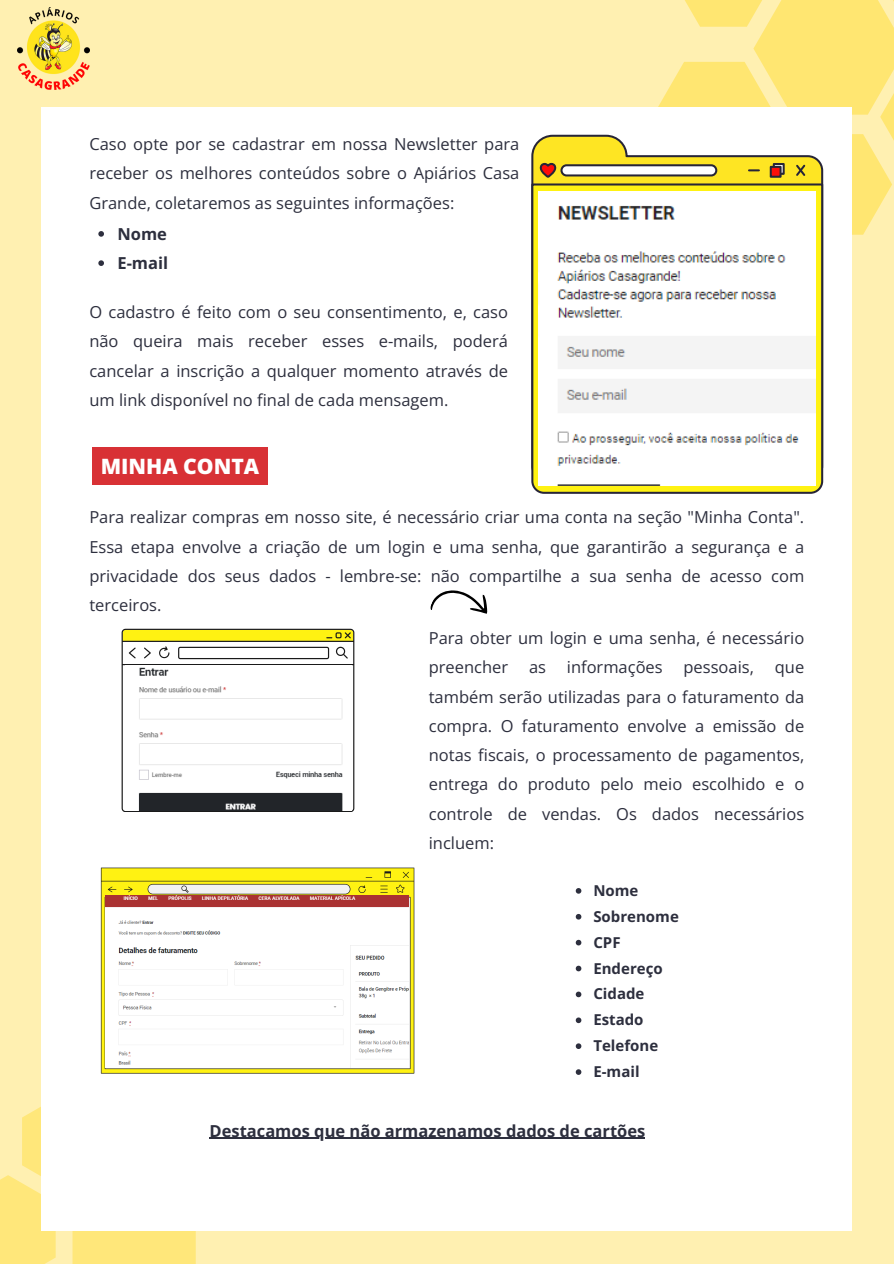
<style>
.page{position:relative;width:894px;height:1264px;background:#fff}
.page>*{position:absolute;margin:0;border:0;box-sizing:border-box;transform-origin:0 0}
.t1{font:800 21.15px "Open Sans";color:#fff}
.t2{font:16.5px/29.2px "Open Sans";color:#2d2f3e;text-align:justify}
.t3{font:700 16.5px "Open Sans";color:#2d2f3e}
.t4{font:700 15px "Open Sans";color:#2d2f3e}
</style>
<div class="page">
<div style="left:0;top:0;width:893px;height:1263px;background:#fff0b1"></div>
<img style="left:17px;top:8px;width:72px;height:81px">
<svg style="left:0;top:1093px;width:196px;height:170px"></svg>
<div style="left:42px;top:107px;width:809px;height:1123px;background:#fff"></div>
<svg style="left:531px;top:135px;width:122px;height:47px"></svg>
<div style="left:561px;top:165px;width:155px;height:10px;background:#fff;border-radius:5px"></div>
<div style="left:560px;top:164px;width:157px;height:12px;border:2px solid #272537;border-radius:5px"></div>
<svg style="left:539px;top:162px;width:18px;height:17px"></svg>
<svg style="left:653px;top:0;width:240px;height:254px"></svg>
<div style="left:772px;top:163px;width:12px;height:12px;border:2px solid #272537"></div>
<div style="left:770px;top:167px;width:10px;height:10px;background:#fe0e09"></div>
<div style="left:769px;top:166px;width:12px;height:12px;border:2px solid #272537"></div>
<svg style="left:531px;top:182px;width:292px;height:312px;background:#c7be31"></svg>
<img style="left:538px;top:192px;width:277px;height:293px">
<svg style="left:121px;top:628px;width:233px;height:184px"></svg>
<img style="left:125px;top:665px;width:227px;height:145px">
<svg style="left:430px;top:590px;width:58px;height:24px"></svg>
<svg style="left:101px;top:867px;width:313px;height:206px;fill:#fff212"></svg>
<img style="left:106px;top:895px;width:302px;height:172px">
<svg style="left:98px;top:231px;width:6px;height:6px"></svg>
<svg style="left:98px;top:260px;width:6px;height:6px"></svg>
<div style="left:92px;top:447px;width:176px;height:38px;background:#d83135"></div>
<svg style="left:575px;top:888px;width:6px;height:5px"></svg>
<svg style="left:575px;top:914px;width:6px;height:5px"></svg>
<svg style="left:575px;top:939px;width:6px;height:6px"></svg>
<svg style="left:575px;top:965px;width:6px;height:6px"></svg>
<svg style="left:575px;top:991px;width:6px;height:6px"></svg>
<svg style="left:575px;top:1017px;width:6px;height:6px"></svg>
<svg style="left:575px;top:1043px;width:6px;height:5px"></svg>
<svg style="left:575px;top:1069px;width:6px;height:5px"></svg>
<hr style="left:209px;top:1137px;width:436px;height:1px;background:#2d2f3e">
<p class="t2" style="left:89px;top:129px;width:431px">Caso opte por se cadastrar em nossa Newsletter para receber os melhores conteúdos sobre o Apiários Casa Grande, coletaremos as seguintes informações:</p>
<p class="t3" style="left:117px;top:222px;width:51px">Nome</p>
<p class="t3" style="left:117px;top:252px;width:52px">E-mail</p>
<p class="t2" style="left:89px;top:297px;width:420px">O cadastro é feito com o seu consentimento, e, caso não queira mais receber esses e-mails, poderá cancelar a inscrição a qualquer momento através de um link disponível no final de cada mensagem.</p>
<p class="t1" style="left:101px;top:451px;width:160px">MINHA CONTA</p>
<p class="t2" style="left:89px;top:502px;width:716px">Para realizar compras em nosso site, é necessário criar uma conta na seção "Minha Conta".<br>Essa etapa envolve a criação de um login e uma senha, que garantirão a segurança e a privacidade dos seus dados - lembre-se: não compartilhe a sua senha de acesso com terceiros.</p>
<h1 class="t2" style="left:428px;top:623px;width:377px">Para obter um login e uma senha, é necessário preencher</h1>
<h1 class="t2" style="left:529px;top:652px;width:19px">as</h1>
<h1 class="t2" style="left:566px;top:652px;width:97px">informações</h1>
<h1 class="t2" style="left:683px;top:652px;width:72px">pessoais,</h1>
<h1 class="t2" style="left:428px;top:652px;width:377px;text-indent:346px">que também serão utilizadas para o faturamento da compra. O faturamento envolve a emissão de notas fiscais, o processamento de pagamentos, entrega do produto pelo meio escolhido e o controle de vendas. Os dados necessários incluem:</h1>
<p class="t4" style="left:593px;top:879px;width:47px">Nome</p>
<p class="t4" style="left:593px;top:905px;width:87px">Sobrenome</p>
<p class="t4" style="left:593px;top:931px;width:29px">CPF</p>
<p class="t4" style="left:593px;top:957px;width:71px">Endereço</p>
<p class="t4" style="left:593px;top:983px;width:53px">Cidade</p>
<p class="t4" style="left:593px;top:1009px;width:52px">Estado</p>
<p class="t4" style="left:593px;top:1035px;width:66px">Telefone</p>
<p class="t4" style="left:593px;top:1061px;width:48px">E-mail</p>
<p class="t3" style="left:209px;top:1118px;width:437px">Destacamos que não armazenamos dados de cartões</p>
</div>
